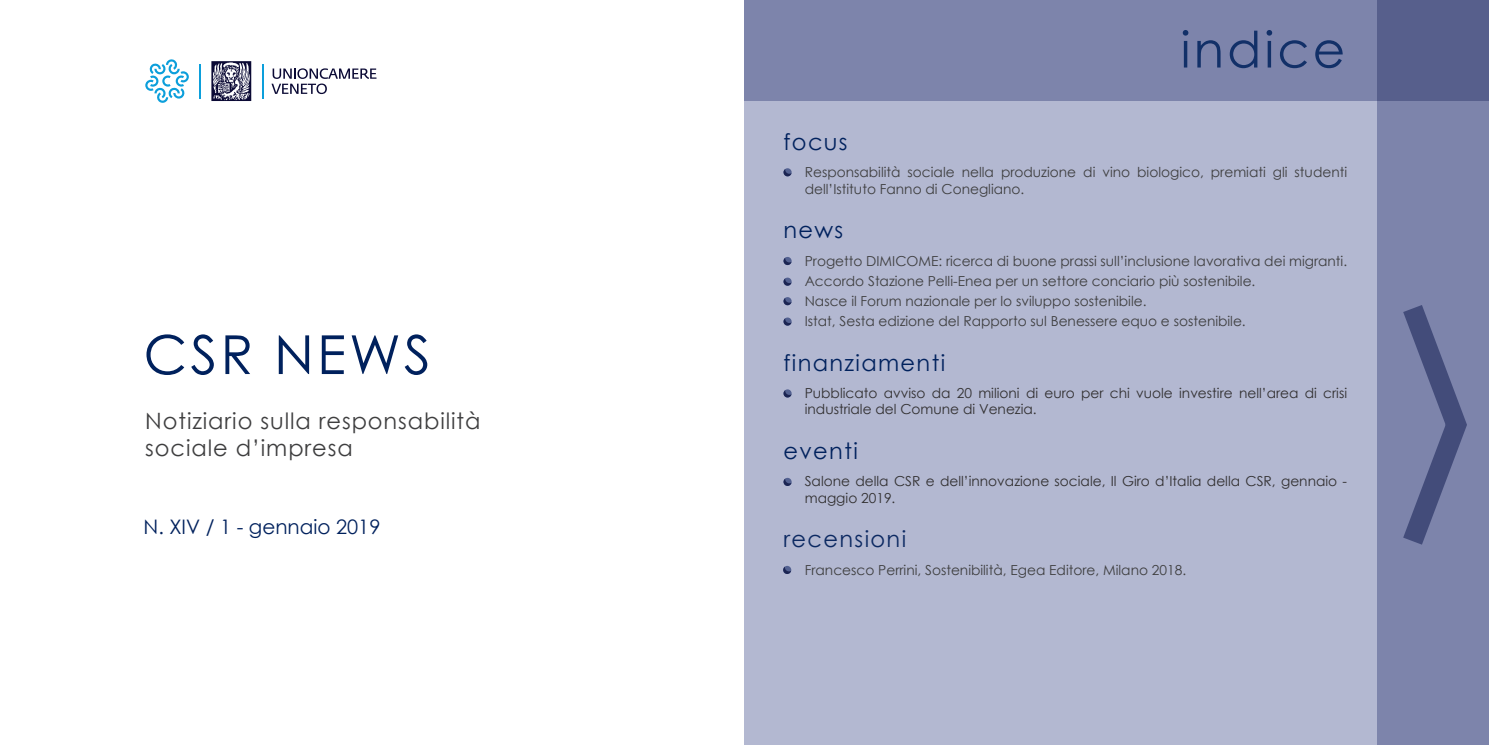
<style>
.page{position:relative;width:1489px;height:745px;background:#fff}
.page>*{position:absolute;margin:0;border:0;box-sizing:border-box;transform-origin:0 0}
.t1{font:53.75px "Century Gothic";letter-spacing:.06em;color:#00215d}
.t2{font:50px "Century Gothic";letter-spacing:.06em;color:#123068}
.t3{font:22.5px/27px "Century Gothic";letter-spacing:.04em;color:#3e3e3f}
.t4{font:22.5px "Century Gothic";letter-spacing:.06em;color:#00215d}
.t5{font:22.5px "Century Gothic";letter-spacing:.06em;color:#0c2962}
.t6{font:20px "Century Gothic";color:#00215d}
.t7{font:13.75px/20px "Century Gothic";color:#3e3e3f}
.t8{font:13.75px/16.5px "Century Gothic";color:#312f30}
</style>
<div class="page">
<div style="left:744px;top:0;width:744px;height:744px;background:#b3b8d1"></div>
<svg style="left:783px;top:169px;width:8px;height:7px"></svg>
<svg style="left:783px;top:257px;width:8px;height:8px"></svg>
<svg style="left:783px;top:390px;width:8px;height:7px"></svg>
<div style="left:783px;top:477px;width:8px;height:8px;background:#aeb3cd;border-radius:50%"></div>
<svg style="left:783px;top:478px;width:8px;height:7px"></svg>
<div style="left:783px;top:565px;width:8px;height:8px;background:#afb4ce;border-radius:50%"></div>
<svg style="left:783px;top:566px;width:8px;height:7px"></svg>
<div style="left:1377px;top:0;width:111px;height:744px;background:#7d84ab"></div>
<svg style="left:1403px;top:305px;width:64px;height:240px"></svg>
<svg style="left:744px;top:0;width:744px;height:100px;background:#777ea6"></svg>
<svg style="left:783px;top:297px;width:8px;height:8px"></svg>
<svg style="left:783px;top:278px;width:8px;height:7px"></svg>
<svg style="left:783px;top:318px;width:8px;height:7px"></svg>
<svg style="left:145px;top:59px;width:44px;height:44px"></svg>
<hr style="left:199px;top:64px;width:2px;height:34px;background:#0c9fdb">
<hr style="left:262px;top:64px;width:1px;height:34px;background:#0c9fdb">
<svg style="left:271px;top:68px;width:105px;height:26px"></svg>
<svg style="left:211px;top:61px;width:40px;height:40px;background:#71718a"></svg>
<h1 class="t1" style="left:144px;top:317px;width:289px">CSR NEWS</h1>
<h3 class="t3" style="left:145px;top:407px;width:337px">Notiziario sulla responsabilità sociale d’impresa</h3>
<h3 class="t6" style="left:144px;top:512px;width:238px">N. XIV / 1 - gennaio 2019</h3>
<h2 class="t2" style="left:1180px;top:14px;width:166px">indice</h2>
<h3 class="t4" style="left:783px;top:126px;width:66px">focus</h3>
<p class="t7" style="left:804px;top:163px;width:544px;line-height:16.5px">Responsabilità sociale nella produzione di vino biologico, premiati gli studenti dell’Istituto Fanno di Conegliano.</p>
<h3 class="t4" style="left:783px;top:214px;width:61px">news</h3>
<p class="t7" style="left:804px;top:250px;width:544px">Progetto DIMICOME: ricerca di buone prassi sull’inclusione lavorativa dei migranti.<br>Accordo Stazione Pelli-Enea per un settore conciario più sostenibile.<br>Nasce il Forum nazionale per lo sviluppo sostenibile.<br>Istat, Sesta edizione del Rapporto sul Benessere equo e sostenibile.</p>
<h3 class="t4" style="left:783px;top:346px;width:163px">finanziamenti</h3>
<p class="t8" style="left:804px;top:384px;width:544px">Pubblicato avviso da 20 milioni di euro per chi vuole investire nell’area di crisi industriale del Comune di Venezia.</p>
<h3 class="t4" style="left:783px;top:435px;width:76px">eventi</h3>
<p class="t8" style="left:804px;top:472px;width:544px">Salone della CSR e dell’innovazione sociale, Il Giro d’Italia della CSR, gennaio - maggio 2019.</p>
<h3 class="t5" style="left:783px;top:523px;width:124px">recensioni</h3>
<p class="t7" style="left:804px;top:559px;width:383px">Francesco Perrini, Sostenibilità, Egea Editore, Milano 2018.</p>
</div>
